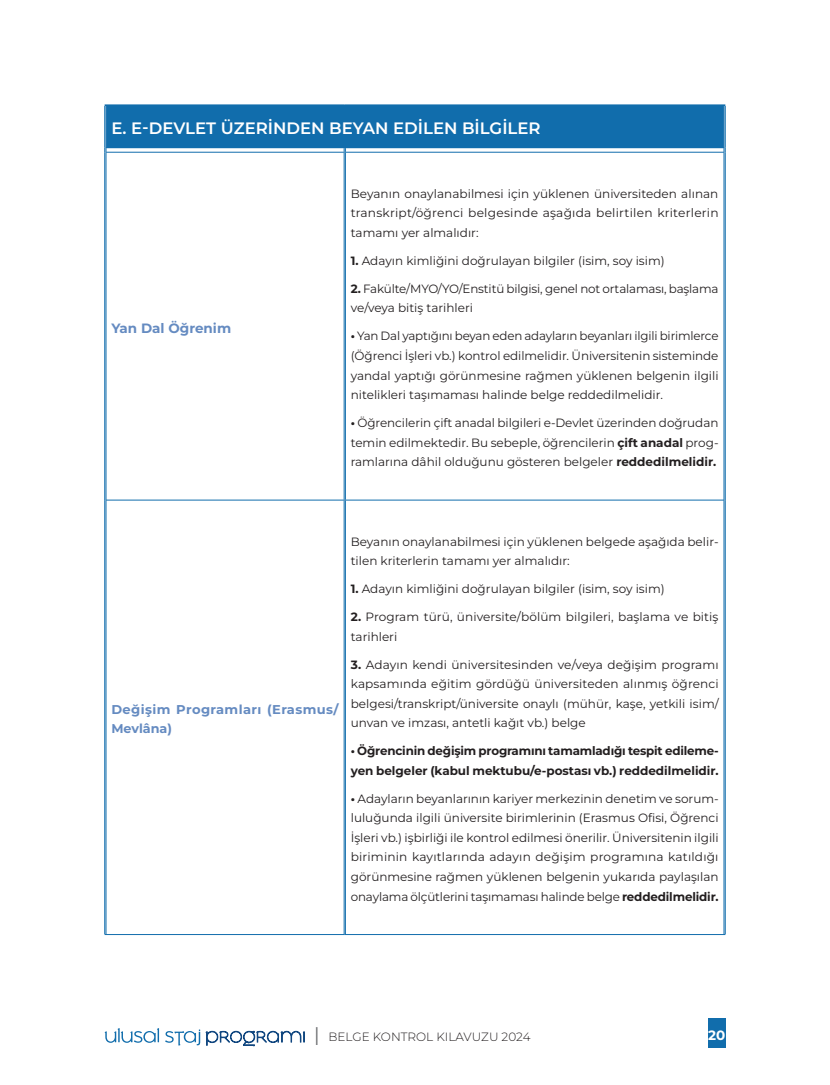
<style>
.page{position:relative;width:830px;height:1085px;background:#fff}
.page>*{position:absolute;margin:0;border:0;box-sizing:border-box;transform-origin:0 0}
.TR_gövde{font:300 25.5px "Montserrat";color:#6c6d70}
.TR_başlık_3{font:600 16.5px "Montserrat";color:#fff}
.soru{font:700 13.5px "Montserrat";color:#658bc1}
.t1{font:700 13.5px "Montserrat";color:#fff}
.soru-2{font:700 12.75px/19.5px "Montserrat";letter-spacing:.03em;color:#658bc1}
.cevap{font:12px/19.5px "Montserrat";color:#231f20;text-align:justify}
.cevap-2{font:700 12px/19.5px "Montserrat";letter-spacing:-.015em;color:#231f20}
.t2{font:300 12px "Montserrat";color:#231f20}
.s1{font-weight:700}
</style>
<div class="page">
<div style="left:707px;top:1018px;width:18px;height:30px;background:#116dac"></div>
<svg style="left:105px;top:1028px;width:54px;height:14px"></svg>
<svg style="left:165px;top:1029px;width:139px;height:17px"></svg>
<div style="left:105px;top:105px;width:619px;height:43px;background:#116dac"></div>
<hr style="left:105px;top:106px;width:1px;height:42px;background:#fff">
<hr style="left:105px;top:104px;width:239px;height:2px;background:#116dac">
<hr style="left:344px;top:104px;width:381px;height:2px;background:#116dac">
<hr style="left:104px;top:106px;width:1px;height:42px;background:#116dac">
<hr style="left:724px;top:106px;width:1px;height:42px;background:#116dac">
<svg style="left:104px;top:148px;width:3px;height:4px"></svg>
<hr style="left:104px;top:152px;width:1px;height:348px;background:#116dac">
<hr style="left:106px;top:152px;width:1px;height:348px;background:#116dac">
<hr style="left:344px;top:152px;width:1px;height:347px;background:#116dac">
<hr style="left:345px;top:152px;width:1px;height:347px;background:#116dac">
<hr style="left:723px;top:152px;width:1px;height:348px;background:#116dac">
<hr style="left:724px;top:152px;width:1px;height:348px;background:#116dac">
<hr style="left:104px;top:500px;width:1px;height:434px;background:#116dac">
<hr style="left:106px;top:500px;width:1px;height:434px;background:#116dac">
<hr style="left:344px;top:500px;width:1px;height:434px;background:#116dac">
<hr style="left:345px;top:500px;width:1px;height:434px;background:#116dac">
<hr style="left:723px;top:500px;width:1px;height:434px;background:#116dac">
<hr style="left:724px;top:500px;width:1px;height:434px;background:#116dac">
<hr style="left:106px;top:152px;width:238px;height:1px;background:#116dac">
<hr style="left:344px;top:152px;width:379px;height:1px;background:#116dac">
<hr style="left:106px;top:499px;width:238px;height:1px;background:#116dac">
<hr style="left:344px;top:499px;width:379px;height:1px;background:#116dac">
<hr style="left:105px;top:934px;width:239px;height:1px;background:#116dac">
<hr style="left:344px;top:934px;width:381px;height:1px;background:#116dac">
<p class="TR_başlık_3" style="left:111px;top:117px;width:430px">E. E-DEVLET ÜZERİNDEN BEYAN EDİLEN BİLGİLER</p>
<p class="soru" style="left:111px;top:319px;width:121px">Yan Dal Öğrenim</p>
<p class="cevap" style="left:350px;top:183px;width:369px">Beyanın onaylanabilmesi için yüklenen üniversiteden alınan transkript/öğrenci belgesinde aşağıda belirtilen kriterlerin tamamı yer almalıdır:</p>
<p class="cevap" style="left:350px;top:250px;width:315px"><span class="s1">1.</span> Adayın kimliğini doğrulayan bilgiler (isim, soy isim)</p>
<p class="cevap" style="left:350px;top:278px;width:369px"><span class="s1">2.</span> Fakülte/MYO/YO/Enstitü bilgisi, genel not ortalaması, başlama ve/veya bitiş tarihleri</p>
<p class="cevap" style="left:350px;top:326px;width:369px"><span class="s1">•</span> Yan Dal yaptığını beyan eden adayların beyanları ilgili birimlerce (Öğrenci İşleri vb.) kontrol edilmelidir. Üniversitenin sisteminde yandal yaptığı görünmesine rağmen yüklenen belgenin ilgili nitelikleri taşımaması halinde belge reddedilmelidir.</p>
<p class="cevap" style="left:350px;top:412px;width:369px"><span class="s1">•</span> Öğrencilerin çift anadal bilgileri e-Devlet üzerinden doğrudan temin edilmektedir. Bu sebeple, öğrencilerin <span class="s1">çift anadal</span> prog&shy;ramlarına dâhil olduğunu gösteren belgeler <span class="s1">reddedilmelidir.</span></p>
<p class="soru-2" style="left:111px;top:699px;width:229px">Değişim Programları (Erasmus/<br>Mevlâna)</p>
<p class="cevap" style="left:350px;top:531px;width:369px">Beyanın onaylanabilmesi için yüklenen belgede aşağıda belir&shy;tilen kriterlerin tamamı yer almalıdır:</p>
<p class="cevap" style="left:350px;top:579px;width:315px"><span class="s1">1.</span> Adayın kimliğini doğrulayan bilgiler (isim, soy isim)</p>
<p class="cevap" style="left:350px;top:607px;width:369px"><span class="s1">2.</span> Program türü, üniversite/bölüm bilgileri, başlama ve bitiş tarihleri</p>
<p class="cevap" style="left:350px;top:654px;width:369px"><span class="s1">3.</span> Adayın kendi üniversitesinden ve/veya değişim programı kapsamında eğitim gördüğü üniversiteden alınmış öğrenci belgesi/transkript/üniversite onaylı (mühür, kaşe, yetkili isim/ unvan ve imzası, antetli kağıt vb.) belge</p>
<p class="cevap-2" style="left:350px;top:741px;width:369px">• Öğrencinin değişim programını tamamladığı tespit edileme&shy;yen belgeler (kabul mektubu/e-postası vb.) reddedilmelidir.</p>
<p class="cevap" style="left:350px;top:788px;width:369px"><span class="s1">•</span> Adayların beyanlarının kariyer merkezinin denetim ve sorum&shy;luluğunda ilgili üniversite birimlerinin (Erasmus Ofisi, Öğrenci İşleri vb.) işbirliği ile kontrol edilmesi önerilir. Üniversitenin ilgili biriminin kayıtlarında adayın değişim programına katıldığı görünmesine rağmen yüklenen belgenin yukarıda paylaşılan onaylama ölçütlerini taşımaması halinde belge <span class="s1">reddedilmelidir.</span></p>
<p class="TR_gövde" style="left:313px;top:1018px;width:9px">I</p>
<p class="t2" style="left:328px;top:1028px;width:203px">BELGE KONTROL KILAVUZU 2024</p>
<p class="t1" style="left:707px;top:1026px;width:19px">20</p>
</div>
